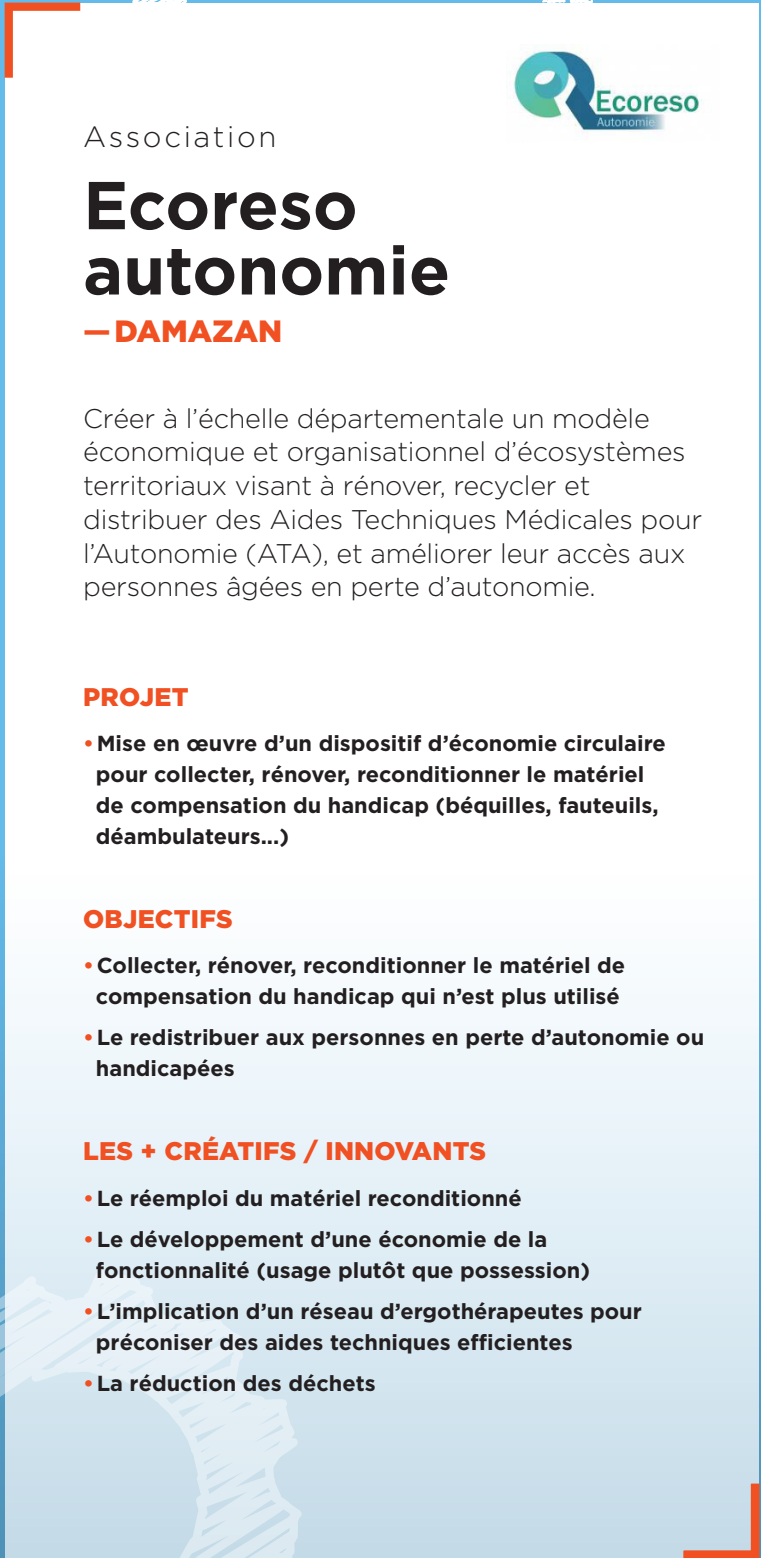
<style>
.page{position:relative;width:761px;height:1558px;background:#fff}
.page>*{position:absolute;margin:0;border:0;box-sizing:border-box;transform-origin:0 0}
.t1{font:700 67.57px/65.2px "Gotham HTF";color:#231f20}
.t2{font:900 30.75px "Gotham HTF";color:#f05022}
.t3{font:300 29.25px "Gotham HTF";letter-spacing:.09em;color:#231f20}
.t4{font:300 27px/33.8px "Gotham HTF";letter-spacing:-.01em;color:#231f20}
.t5{font:900 25.5px "Gotham HTF";letter-spacing:.01em;color:#f05022}
.t6{font:700 21.75px/30.8px "Gotham HTF";color:#231f20}
.s1{font-weight:700}
.s2{color:#f05022}
</style>
<div class="page">
<svg style="left:505px;top:0;width:147px;height:3px"></svg>
<svg style="left:5px;top:994px;width:753px;height:563px;background:#deecf3"></svg>
<img style="left:506px;top:46px;width:196px;height:87px">
<svg style="left:0;top:0;width:228px;height:286px"></svg>
<svg style="left:675px;top:1475px;width:86px;height:83px;background:#cbc4c7"></svg>
<h3 class="t3" style="left:83px;top:121px;width:195px">Association</h3>
<h1 class="t1" style="left:83px;top:171px;width:368px">Ecoreso autonomie</h1>
<h2 class="t2" style="left:83px;top:314px;width:201px"><span class="s1">—</span>DAMAZAN</h2>
<p class="t4" style="left:83px;top:401px;width:620px">Créer à l’échelle départementale un modèle économique et organisationnel d’écosystèmes territoriaux visant à rénover, recycler et distribuer des Aides Techniques Médicales pour l’Autonomie (ATA), et améliorer leur accès aux personnes âgées en perte d’autonomie.</p>
<p class="t5" style="left:83px;top:682px;width:107px">PROJET</p>
<p class="t6" style="left:96px;top:728px;width:571px;text-indent:-13px"><span class="s2">•</span>Mise en œuvre d’un dispositif d’économie circulaire pour collecter, rénover, reconditionner le matériel de compensation du handicap (béquilles, fauteuils, déambulateurs...)</p>
<p class="t5" style="left:83px;top:904px;width:151px">OBJECTIFS</p>
<p class="t6" style="left:83px;top:949px;width:543px;text-align:center"><span class="s2">•</span>Collecter, rénover, reconditionner le matériel de compensation du handicap qui n’est plus utilisé</p>
<p class="t6" style="left:96px;top:1022px;width:610px;text-indent:-13px"><span class="s2">•</span>Le redistribuer aux personnes en perte d’autonomie ou handicapées</p>
<p class="t5" style="left:83px;top:1136px;width:404px">LES + CRÉATIFS / INNOVANTS</p>
<p class="t6" style="left:83px;top:1182px;width:440px"><span class="s2">•</span>Le réemploi du matériel reconditionné</p>
<p class="t6" style="left:96px;top:1223px;width:495px;text-indent:-13px"><span class="s2">•</span>Le développement d’une économie de la fonctionnalité (usage plutôt que possession)</p>
<p class="t6" style="left:96px;top:1295px;width:547px;text-indent:-13px"><span class="s2">•</span>L’implication d’un réseau d’ergothérapeutes pour préconiser des aides techniques efficientes</p>
<p class="t6" style="left:83px;top:1368px;width:294px"><span class="s2">•</span>La réduction des déchets</p>
</div>
